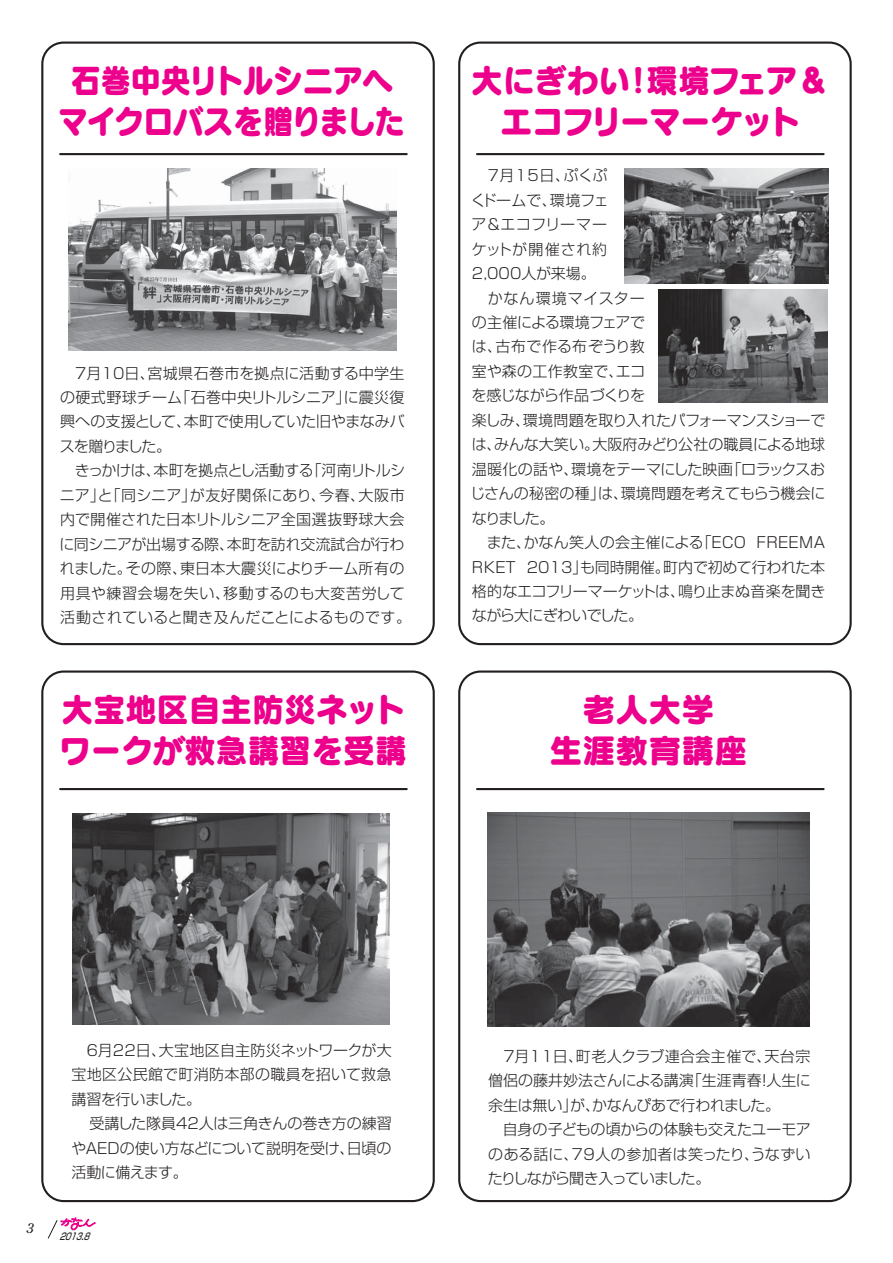
<style>
.page{position:relative;width:893px;height:1263px;background:#fff}
.page>*{position:absolute;margin:0;border:0;box-sizing:border-box;transform-origin:0 0}
.t1{font:33px/40.5px "Seurat Pro EB 90 pv RKSJ H";color:#ec008c;scale:.96 1}
.t2{font:33px/40.5px "Seurat Pro EB 90 pv RKSJ H";color:#ec008c;text-align:center;scale:.91 1}
.t3{font:33px/40.5px "Seurat Pro EB 90 pv RKSJ H";letter-spacing:-.04em;color:#ec008c;scale:.96 1}
.t4{font:33px/40.5px "Seurat Pro EB 90 pv RKSJ H";color:#ec008c;text-align:center}
.t5{font:15px/24.5px "Shin Go Pr 6 Light 90 pv RKSJ H";letter-spacing:-.005em;color:#231f20}
.t6{font:15px "Shin Go Pr 6 Light 90 pv RKSJ H";letter-spacing:.025em;color:#231f20}
.t7{font:15px/24.5px "Shin Go Pr 6 Light 90 pv RKSJ H";letter-spacing:.03em;color:#231f20}
.t8{font:15px/24.5px "Shin Go Pr 6 Light 90 pv RKSJ H";letter-spacing:-.045em;color:#231f20}
.t9{font:15px "Shin Go Pr 6 Light 90 pv RKSJ H";letter-spacing:-.035em;color:#231f20}
.t10{font:15px "Shin Go Pr 6 Light 90 pv RKSJ H";letter-spacing:.015em;color:#231f20}
.t11{font:15px/24.5px "Shin Go Pr 6 Light 90 pv RKSJ H";letter-spacing:-.04em;color:#231f20}
.t12{font:15px "Shin Go Pr 6 Light 90 pv RKSJ H";letter-spacing:.02em;color:#231f20}
.t13{font:15px/24.5px "Shin Go Pr 6 Light 90 pv RKSJ H";letter-spacing:-.065em;color:#231f20}
.t14{font:15px "Shin Go Pr 6 Light 90 pv RKSJ H";letter-spacing:.05em;color:#231f20}
.t15{font:15px "Shin Go Pr 6 Light 90 pv RKSJ H";letter-spacing:-.03em;color:#231f20}
.t16{font:15px "Shin Go Pr 6 Light 90 pv RKSJ H";letter-spacing:.055em;color:#231f20}
.t17{font:italic 13.8px "Century Old Style Std";color:#231f20}
.t18{font:italic 9.6px "Shin Go Pr 6 N Medium 90 pv RKSJ H";color:#231f20;scale:.75 1}
</style>
<div class="page">
<div style="left:458px;top:42px;width:393px;height:603px;border:2px solid #231f20;border-radius:21px"></div>
<div style="left:41px;top:42px;width:394px;height:603px;border:2px solid #231f20;border-radius:21px"></div>
<div style="left:41px;top:671px;width:394px;height:531px;border:2px solid #231f20;border-radius:21px"></div>
<div style="left:458px;top:671px;width:393px;height:531px;border:2px solid #231f20;border-radius:21px"></div>
<img style="left:488px;top:812px;width:321px;height:215px">
<img style="left:73px;top:814px;width:317px;height:211px">
<hr style="left:60px;top:788px;width:346px;height:2px;background:#231f20">
<hr style="left:477px;top:788px;width:346px;height:2px;background:#231f20">
<hr style="left:477px;top:153px;width:346px;height:2px;background:#231f20">
<hr style="left:60px;top:153px;width:346px;height:2px;background:#231f20">
<img style="left:68px;top:168px;width:328px;height:182px">
<img style="left:658px;top:289px;width:169px;height:113px">
<img style="left:624px;top:168px;width:204px;height:115px">
<svg style="left:47px;top:1217px;width:49px;height:22px"></svg>
<p class="t2" style="left:58px;top:65px;width:383px">石巻中央リトルシニアへマイクロバスを贈りました</p>
<p class="t3" style="left:500px;top:65px;width:313px;text-indent:-29px">大にぎわい<br>エコフリーマーケット</p>
<p class="t1" style="left:646px;top:65px;width:192px">環境フェア&amp;</p>
<p class="t1" style="left:622px;top:65px;width:35px">！</p>
<p class="t5" style="left:563px;top:165px;width:45px">ぷくぷ</p>
<p class="t7" style="left:550px;top:165px;width:60px;text-indent:-78px">　７月15日、<br>環境フェ</p>
<p class="t5" style="left:470px;top:190px;width:88px">くドームで、</p>
<p class="t10" style="left:471px;top:219px;width:137px">ア＆エコフリーマー</p>
<p class="t16" style="left:471px;top:243px;width:137px">ケットが開催され約</p>
<p class="t5" style="left:472px;top:263px;width:125px">2,000人が来場。</p>
<p class="t14" style="left:472px;top:292px;width:174px">　かなん環境マイスター</p>
<p class="t9" style="left:472px;top:317px;width:174px">の主催による環境フェアで</p>
<p class="t5" style="left:495px;top:337px;width:151px">古布で作る布ぞうり教</p>
<p class="t5" style="left:471px;top:337px;width:32px">は、</p>
<p class="t6" style="left:148px;top:367px;width:258px">宮城県石巻市を拠点に活動する中学生</p>
<p class="t5" style="left:60px;top:363px;width:96px">　７月10日、</p>
<p class="t5" style="left:175px;top:387px;width:177px">「石巻中央リトルシニア」</p>
<p class="t5" style="left:344px;top:387px;width:62px">に震災復</p>
<p class="t7" style="left:60px;top:387px;width:124px">の硬式野球チーム</p>
<p class="t5" style="left:184px;top:412px;width:222px">本町で使用していた旧やまなみバ</p>
<p class="t13" style="left:60px;top:412px;width:133px">興への支援として、スを贈りました。</p>
<p class="t12" style="left:472px;top:366px;width:153px">室や森の工作教室で、</p>
<p class="t8" style="left:471px;top:386px;width:175px">を感じながら作品づくりを</p>
<p class="t9" style="left:523px;top:415px;width:304px">環境問題を取り入れたパフォーマンスショーで</p>
<p class="t5" style="left:616px;top:361px;width:31px">エコ</p>
<p class="t5" style="left:472px;top:410px;width:60px">楽しみ、</p>
<p class="t5" style="left:592px;top:434px;width:234px">大阪府みどり公社の職員による地球</p>
<p class="t5" style="left:494px;top:434px;width:106px">みんな大笑い。</p>
<p class="t5" style="left:471px;top:434px;width:31px">は、</p>
<p class="t5" style="left:306px;top:461px;width:100px">「河南リトルシ</p>
<p class="t5" style="left:153px;top:461px;width:162px">本町を拠点とし活動する</p>
<p class="t5" style="left:60px;top:461px;width:102px">　きっかけは、</p>
<p class="t5" style="left:726px;top:459px;width:100px">「ロラックスお</p>
<p class="t5" style="left:571px;top:459px;width:163px">環境をテーマにした映画</p>
<p class="t5" style="left:472px;top:459px;width:108px">温暖化の話や、</p>
<p class="t5" style="left:60px;top:485px;width:138px">ニア 「と」 同シニア」</p>
<p class="t10" style="left:60px;top:514px;width:346px">内で開催された日本リトルシニア全国選抜野球大会</p>
<p class="t5" style="left:227px;top:534px;width:179px">本町を訪れ交流試合が行わ</p>
<p class="t6" style="left:190px;top:490px;width:137px">が友好関係にあり、</p>
<p class="t5" style="left:319px;top:485px;width:48px">今春、</p>
<p class="t5" style="left:358px;top:485px;width:48px">大阪市</p>
<p class="t5" style="left:180px;top:534px;width:226px;text-indent:-120px">に同シニアが出場する際、<br>東日本大震災によりチーム所有の</p>
<p class="t5" style="left:126px;top:558px;width:63px">その際、</p>
<p class="t5" style="left:60px;top:558px;width:73px">れました。</p>
<p class="t5" style="left:470px;top:483px;width:159px">じさんの秘密の種は」、なりました。</p>
<p class="t5" style="left:620px;top:483px;width:206px">環境問題を考えてもらう機会に</p>
<p class="t5" style="left:696px;top:532px;width:51px">「ECO</p>
<p class="t12" style="left:523px;top:537px;width:181px">かなん笑人の会主催による</p>
<p class="t5" style="left:472px;top:532px;width:61px">　また、</p>
<p class="t5" style="left:756px;top:532px;width:70px">FREEMA</p>
<p class="t5" style="left:472px;top:557px;width:45px">RKET</p>
<p class="t5" style="left:663px;top:557px;width:163px">町内で初めて行われた本</p>
<p class="t5" style="left:527px;top:557px;width:62px">2013」</p>
<p class="t5" style="left:580px;top:557px;width:91px">も同時開催。</p>
<p class="t6" style="left:223px;top:587px;width:183px">移動するのも大変苦労して</p>
<p class="t7" style="left:60px;top:583px;width:353px">用具や練習会場を失い、<br>活動されていると聞き及んだことによるものです。</p>
<p class="t5" style="left:678px;top:581px;width:149px">鳴り止まぬ音楽を聞き</p>
<p class="t8" style="left:472px;top:581px;width:215px">格的なエコフリーマーケットは、ながら大にぎわいでした。</p>
<p class="t1" style="left:59px;top:694px;width:363px">大宝地区自主防災ネットワークが救急講習を受講</p>
<p class="t4" style="left:549px;top:694px;width:199px">老人大学<br>生涯教育講座</p>
<p class="t17" style="left:26px;top:1220px;width:9px">3</p>
<p class="t5" style="left:159px;top:1040px;width:234px">大宝地区自主防災ネットワークが大</p>
<p class="t5" style="left:71px;top:1040px;width:96px">　６月22日、</p>
<p class="t6" style="left:71px;top:1069px;width:321px">宝地区公民館で町消防本部の職員を招いて救急</p>
<p class="t15" style="left:71px;top:1093px;width:131px">講習を行いました。</p>
<p class="t5" style="left:89px;top:1113px;width:304px">受講した隊員42人は三角きんの巻き方の練習</p>
<p class="t5" style="left:347px;top:1138px;width:46px">日頃の</p>
<p class="t5" style="left:71px;top:1138px;width:285px">やAEDの使い方などについて説明を受け、活動に備えます。</p>
<p class="t18" style="left:59px;top:1233px;width:46px">2013.8</p>
<p class="t6" style="left:576px;top:1051px;width:197px">町老人クラブ連合会主催で、</p>
<p class="t5" style="left:764px;top:1046px;width:47px">天台宗</p>
<p class="t5" style="left:488px;top:1046px;width:96px">　７月11日、</p>
<p class="t5" style="left:686px;top:1070px;width:126px">「生涯青春人生に</p>
<p class="t5" style="left:592px;top:1070px;width:189px;text-indent:-104px">僧侶の藤井妙法さんによる講演<br>かなんぴあで行われました。</p>
<p class="t5" style="left:756px;top:1070px;width:17px">！</p>
<p class="t5" style="left:488px;top:1095px;width:113px">余生は無いが」、</p>
<p class="t5" style="left:488px;top:1119px;width:324px">　自身の子どもの頃からの体験も交えたユーモア</p>
<p class="t6" style="left:571px;top:1148px;width:240px">79人の参加者は笑ったりうなずい</p>
<p class="t11" style="left:488px;top:1144px;width:224px">のある話に、<br>たりしながら聞き入っていました。</p>
<p class="t5" style="left:744px;top:1144px;width:16px">、</p>
</div>
